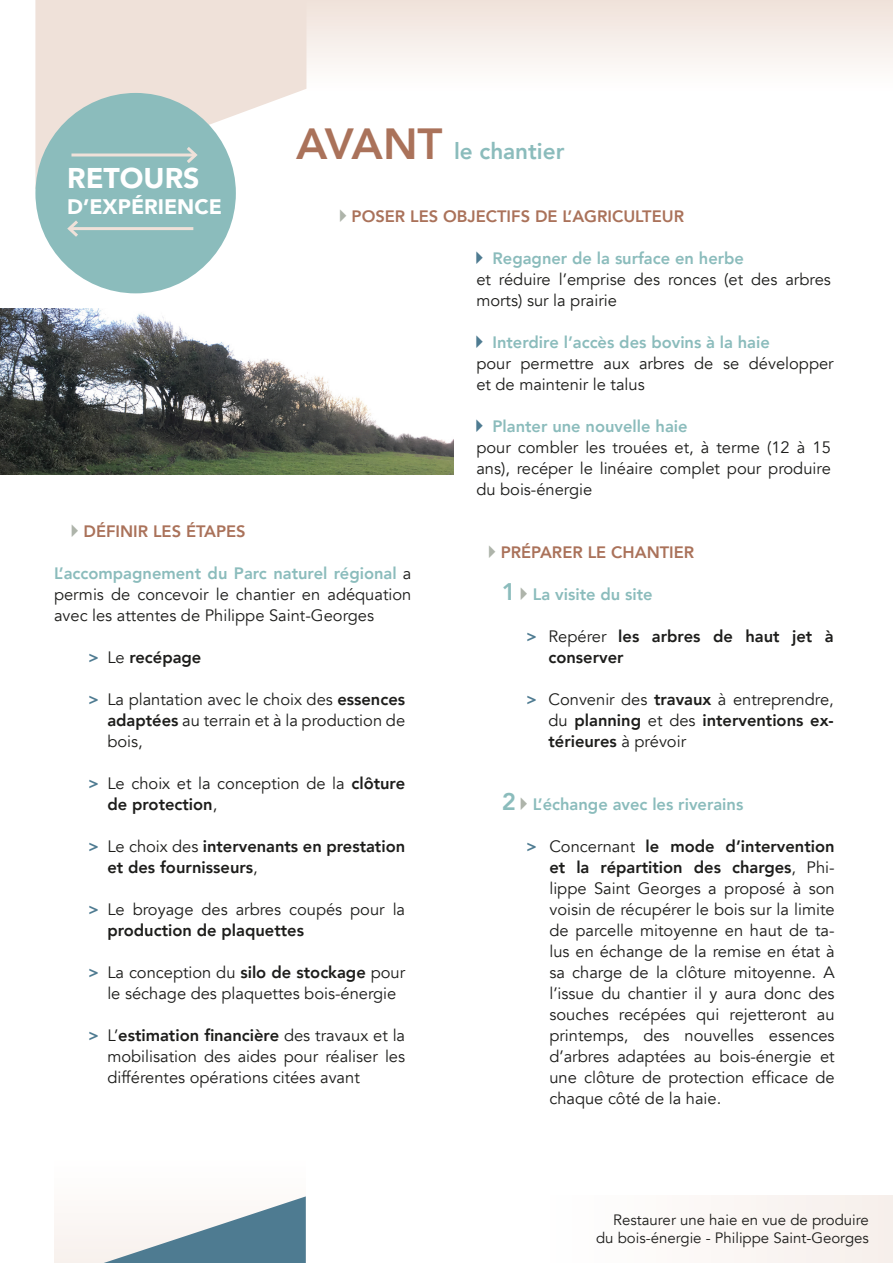
<style>
.page{position:relative;width:893px;height:1263px;background:#fff}
.page>*{position:absolute;margin:0;border:0;box-sizing:border-box;transform-origin:0 0}
.t1{font:900 28.5px "Avenir";color:#fff}
.t2{font:800 22.5px "Avenir";color:#8bbcbc}
.t3{font:900 21px "Avenir";color:#fff}
.t4{font:16.5px/21px "Avenir";color:#1d1d1b}
.t5{font:800 16.5px/21px "Avenir";color:#1d1d1b}
.t6{font:800 16.5px "Avenir";color:#aa725a}
.t7{font:800 16.5px "Avenir";color:#8bbcbc}
.t8{font:800 16.5px "Avenir";color:#4e7b91}
.t9{font:15px/18px "Avenir";color:#1d1d1b;text-align:right}
.s1{font-size:43.5px;color:#aa725a}
.s2{font-family:"Arrowstfb";font-weight:400;color:#aeb4aa}
.s3{font-family:"Arrowstfb";color:#4e7b91}
.s4{font-weight:800;color:#8bbcbc}
.s5{font-weight:400}
.s6{font-weight:800}
.s7{font-size:24px}
</style>
<div class="page">
<div style="left:543px;top:1196px;width:350px;height:67px;background:#fbf7f5"></div>
<div style="left:306px;top:0;width:587px;height:93px;background:linear-gradient(to bottom,#efe2d9,#fff)"></div>
<svg style="left:35px;top:0;width:271px;height:183px;fill:#efe1d9"></svg>
<div style="left:35px;top:93px;width:201px;height:200px;background:#8bbcbc;border-radius:50%"></div>
<hr style="left:71px;top:153px;width:124px;height:3px;background:#efe1d9">
<svg style="left:184px;top:147px;width:14px;height:16px"></svg>
<hr style="left:69px;top:227px;width:124px;height:3px;background:#efe1d9">
<svg style="left:67px;top:220px;width:14px;height:17px"></svg>
<svg style="left:54px;top:1196px;width:252px;height:67px"></svg>
<img style="left:0;top:308px;width:453px;height:166px">
<h1 class="t1" style="left:67px;top:154px;width:134px">RETOURS</h1>
<p class="t3" style="left:67px;top:188px;width:156px">D’EXPÉRIENCE</p>
<h2 class="t2" style="left:296px;top:134px;width:270px"><span class="s1">AVANT</span> le chantier</h2>
<p class="t6" style="left:340px;top:203px;width:346px"><span class="s2">b</span> POSER LES OBJECTIFS DE L’AGRICULTEUR</p>
<p class="t4" style="left:476px;top:248px;width:356px"><span class="s3">b</span> <span class="s4">Regagner de la surface en herbe<br></span>et réduire l’emprise des ronces (et des arbres morts) sur la prairie</p>
<p class="t4" style="left:476px;top:332px;width:359px"><span class="s3">b</span> <span class="s4">Interdire l’accès des bovins à la haie<br></span>pour permettre aux arbres de se développer et de maintenir le talus</p>
<p class="t4" style="left:476px;top:416px;width:356px"><span class="s3">b</span> <span class="s4">Planter une nouvelle haie<br></span>pour combler les trouées et, à terme (12 à 15 ans), recéper le linéaire complet pour produire du bois-énergie</p>
<p class="t6" style="left:72px;top:518px;width:175px"><span class="s2">b</span> DÉFINIR LES ÉTAPES</p>
<p class="t4" style="left:54px;top:563px;width:359px;text-align:justify"><span class="s4">L’accompagnement du Parc naturel régional</span> a permis de concevoir le chantier en adéquation avec les attentes de Philippe Saint-Georges</p>
<p class="t5" style="left:107px;top:647px;width:96px"><span class="s5">Le</span> recépage</p>
<p class="t4" style="left:107px;top:689px;width:299px;text-align:justify">La plantation avec le choix des <span class="s6">essences adaptées</span> au terrain et à la production de bois,</p>
<p class="t4" style="left:107px;top:773px;width:299px">Le choix et la conception de la <span class="s6">clôture de protection</span>,</p>
<p class="t5" style="left:107px;top:836px;width:299px"><span class="s5">Le choix des</span> intervenants en prestation et des fournisseurs<span class="s5">,</span></p>
<p class="t4" style="left:107px;top:899px;width:299px">Le broyage des arbres coupés pour la</p>
<p class="t5" style="left:107px;top:920px;width:198px">production de plaquettes</p>
<p class="t4" style="left:107px;top:962px;width:299px">La conception du <span class="s6">silo de stockage</span> pour le séchage des plaquettes bois-énergie</p>
<p class="t4" style="left:107px;top:1025px;width:299px;text-align:justify">L’<span class="s6">estimation financière</span> des travaux et la mobilisation des aides pour réaliser les différentes opérations citées avant</p>
<p class="t8" style="left:88px;top:644px;width:12px">&gt;</p>
<p class="t8" style="left:88px;top:686px;width:12px">&gt;</p>
<p class="t8" style="left:88px;top:770px;width:12px">&gt;</p>
<p class="t8" style="left:88px;top:833px;width:12px">&gt;</p>
<p class="t8" style="left:88px;top:896px;width:12px">&gt;</p>
<p class="t8" style="left:88px;top:959px;width:12px">&gt;</p>
<p class="t8" style="left:88px;top:1022px;width:12px">&gt;</p>
<p class="t6" style="left:489px;top:539px;width:207px"><span class="s2">b</span> PRÉPARER LE CHANTIER</p>
<p class="t7" style="left:502px;top:581px;width:152px"><span class="s7">1</span> <span class="s2">b</span> La visite du site</p>
<p class="t5" style="left:548px;top:626px;width:287px"><span class="s5">Repérer</span> les arbres de haut jet à conserver</p>
<p class="t4" style="left:548px;top:689px;width:287px;text-align:justify">Convenir des <span class="s6">travaux</span> à entreprendre, du <span class="s6">planning</span> et des <span class="s6">interventions ex&shy;térieures</span> à prévoir</p>
<p class="t8" style="left:526px;top:623px;width:12px">&gt;</p>
<p class="t8" style="left:526px;top:686px;width:12px">&gt;</p>
<p class="t7" style="left:502px;top:791px;width:243px"><span class="s7">2</span> <span class="s2">b</span> L’échange avec les riverains</p>
<p class="t8" style="left:526px;top:833px;width:12px">&gt;</p>
<p class="t4" style="left:549px;top:836px;width:287px;text-align:justify">Concernant <span class="s6">le mode d’intervention et la répartition des charges</span>, Phi&shy;lippe Saint Georges a proposé à son voisin de récupérer le bois sur la limite de parcelle mitoyenne en haut de ta&shy;lus en échange de la remise en état à sa charge de la clôture mitoyenne. A l’issue du chantier il y aura donc des souches recépées qui rejetteront au printemps, des nouvelles essences d’arbres adaptées au bois-énergie et une clôture de protection efficace de chaque côté de la haie.</p>
<p class="t9" style="left:596px;top:1211px;width:274px">Restaurer une haie en vue de produire du bois-énergie - Philippe Saint-Georges</p>
</div>
